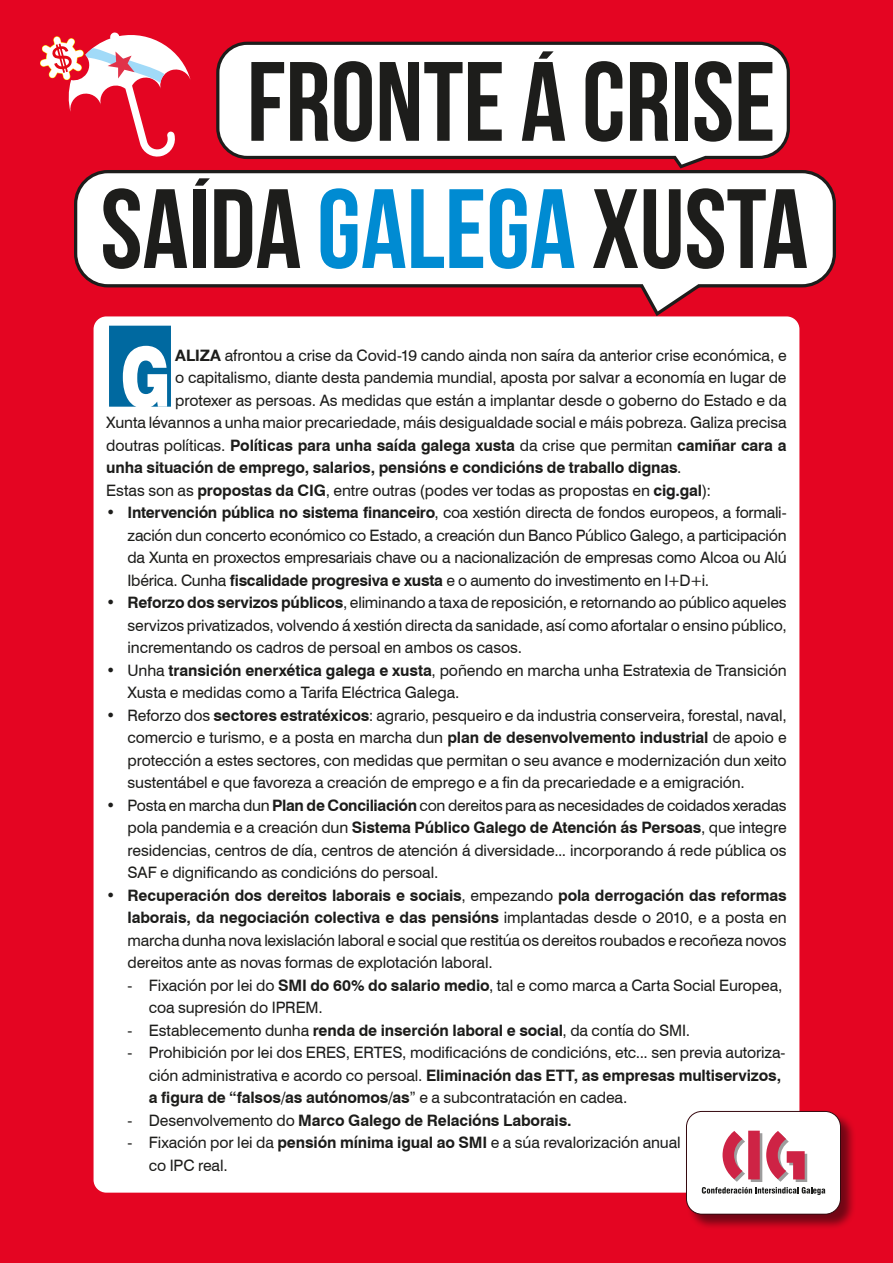
<style>
.page{position:relative;width:893px;height:1263px;background:#e40522}
.page>*{position:absolute;margin:0;border:0;box-sizing:border-box;transform-origin:0 0}
.t1{font:112.5px "Bebas Neue";color:#1d1d1b}
.xCapitular{font:900 82.5px "Swiss 721 BT";color:#fff;scale:.75 1}
._1{font:15.75px/22.5px "Swiss 721 BT";letter-spacing:-.005em;color:#1d1d1b;text-align:justify}
._2{font:15.75px/22.5px "Swiss 721 BT";letter-spacing:-.005em;color:#1d1d1b}
._0_Sen{font:15.75px "Swiss 721 BT";letter-spacing:-.005em;color:#1d1d1b}
._0_Sen-2{font:700 15.75px "Swiss 721 BT";letter-spacing:-.01em;color:#1d1d1b}
._2-2{font:700 15.75px "Swiss 721 BT";letter-spacing:-.01em;color:#1d1d1b}
.s1{color:#008bd2}
.s2{font-family:"Helvetica Neue LT Com";font-weight:700}
.s3{font-weight:400}
.s4{font-weight:700}
</style>
<div class="page">
<div style="left:94px;top:316px;width:705px;height:877px;background:#fff;border-radius:13px"></div>
<svg style="left:40px;top:32px;width:151px;height:125px"></svg>
<svg style="left:74px;top:170px;width:762px;height:147px"></svg>
<svg style="left:77px;top:173px;width:756px;height:138px;fill:#fff"></svg>
<svg style="left:195px;top:178px;width:15px;height:8px"></svg>
<svg style="left:216px;top:41px;width:574px;height:128px"></svg>
<svg style="left:219px;top:45px;width:568px;height:120px;background:#f6eaeb"></svg>
<svg style="left:539px;top:51px;width:15px;height:8px"></svg>
<div style="left:109px;top:326px;width:62px;height:81px;background:#0069a0"></div>
<div style="left:687px;top:1112px;width:169px;height:118px;background:#35080e;opacity:.65"></div>
<svg style="left:687px;top:1111px;width:153px;height:103px"></svg>
<div style="left:686px;top:1111px;width:155px;height:103px;border:1px solid #35080e;border-radius:15px"></div>
<p class="t1" style="left:247px;top:36px;width:530px">FRONTEA CRISE</p>
<p class="t1" style="left:100px;top:163px;width:709px">SAIDA <span class="s1">GALEGA</span> XUSTA</p>
<p class="xCapitular" style="left:121px;top:327px;width:69px">G</p>
<p class="_0_Sen" style="left:175px;top:346px;width:613px"><span class="s2">ALIZA</span> afrontou a crise da Covid-19 cando ainda non saíra da anterior crise económica, e</p>
<p class="_0_Sen" style="left:175px;top:368px;width:613px">o capitalismo, diante desta pandemia mundial, aposta por salvar a economía en lugar de</p>
<p class="_0_Sen" style="left:175px;top:391px;width:613px">protexer as persoas. As medidas que están a implantar desde o goberno do Estado e da</p>
<p class="_0_Sen" style="left:106px;top:413px;width:682px">Xunta lévannos a unha maior precariedade, máis desigualdade social e máis pobreza. Galiza precisa</p>
<p class="_0_Sen-2" style="left:106px;top:436px;width:682px"><span class="s3">doutras políticas.</span> Políticas para unha saída galega xusta <span class="s3">da crise que permitan</span> camiñar cara a</p>
<p class="_0_Sen-2" style="left:106px;top:458px;width:577px">unha situación de emprego, salarios, pensións e condicións de traballo dignas<span class="s3">.</span></p>
<p class="_1" style="left:106px;top:479px;width:606px">Estas son as <span class="s4">propostas da CIG</span>, entre outras (podes ver todas as propostas en <span class="s4">cig.gal</span>):</p>
<p class="_1" style="left:128px;top:501px;width:661px;text-indent:-21px">• <span class="s4">Intervención pública no sistema financeiro</span>, coa xestión directa de fondos europeos, a formali&shy;zación dun concerto económico co Estado, a creación dun Banco Público Galego, a participación da Xunta en proxectos empresariais chave ou a nacionalización de empresas como Alcoa ou Alú Ibérica. Cunha <span class="s4">fiscalidade progresiva e xusta</span> e o aumento do investimento en I+D+i.</p>
<p class="_1" style="left:128px;top:591px;width:661px;text-indent:-21px">• <span class="s4">Reforzo dos servizos públicos</span>, eliminando a taxa de reposición, e retornando ao público aqueles servizos privatizados, volvendo á xestión directa da sanidade, así como afortalar o ensino público, incrementando os cadros de persoal en ambos os casos.</p>
<p class="_1" style="left:128px;top:659px;width:661px;text-indent:-21px">• Unha <span class="s4">transición enerxética galega e xusta</span>, poñendo en marcha unha Estratexia de Transición<br>Xusta e medidas como a Tarifa Eléctrica Galega.</p>
<p class="_1" style="left:128px;top:704px;width:661px;text-indent:-21px">• Reforzo dos <span class="s4">sectores estratéxicos</span>: agrario, pesqueiro e da industria conserveira, forestal, naval, comercio e turismo, e a posta en marcha dun <span class="s4">plan de desenvolvemento industrial</span> de apoio e protección a estes sectores, con medidas que permitan o seu avance e modernización dun xeito sustentábel e que favoreza a creación de emprego e a fin da precariedade e a emigración.</p>
<p class="_1" style="left:128px;top:794px;width:661px;text-indent:-21px">• Posta en marcha dun <span class="s4">Plan de Conciliación</span> con dereitos para as necesidades de coidados xeradas pola pandemia e a creación dun <span class="s4">Sistema Público Galego de Atención ás Persoas</span>, que integre residencias, centros de día, centros de atención á diversidade... incorporando á rede pública os SAF e dignificando as condicións do persoal.</p>
<p class="_1" style="left:128px;top:884px;width:661px;text-indent:-21px">• <span class="s4">Recuperación dos dereitos laborais e sociais</span>, empezando <span class="s4">pola derrogación das reformas laborais, da negociación colectiva e das pensións</span> implantadas desde o 2010, e a posta en marcha dunha nova lexislación laboral e social que restitúa os dereitos roubados e recoñeza novos dereitos ante as novas formas de explotación laboral.</p>
<p class="_2" style="left:149px;top:974px;width:635px;text-indent:-21px">- Fixación por lei do <span class="s4">SMI do 60% do salario medio</span>, tal e como marca a Carta Social Europea, coa supresión do IPREM.</p>
<p class="_2" style="left:128px;top:1019px;width:564px">- Establecemento dunha <span class="s4">renda de inserción laboral e social</span>, da contía do SMI.</p>
<p class="_2" style="left:149px;top:1041px;width:638px;text-indent:-21px">- Prohibición por lei dos ERES, ERTES, modificacións de condicións, etc... sen previa autoriza&shy;ción administrativa e acordo co persoal. <span class="s4">Eliminación das ETT, as empresas multiservizos, a figura de “falsos/as autónomos/as</span>” e a subcontratación en cadea.</p>
<p class="_2-2" style="left:128px;top:1111px;width:446px"><span class="s3">- Desenvolvemento do</span> Marco Galego de Relacións Laborais.</p>
<p class="_2" style="left:149px;top:1131px;width:533px;text-indent:-21px">- Fixación por lei da <span class="s4">pensión mínima igual ao SMI</span> e a súa revalorización anual co IPC real.</p>
</div>
